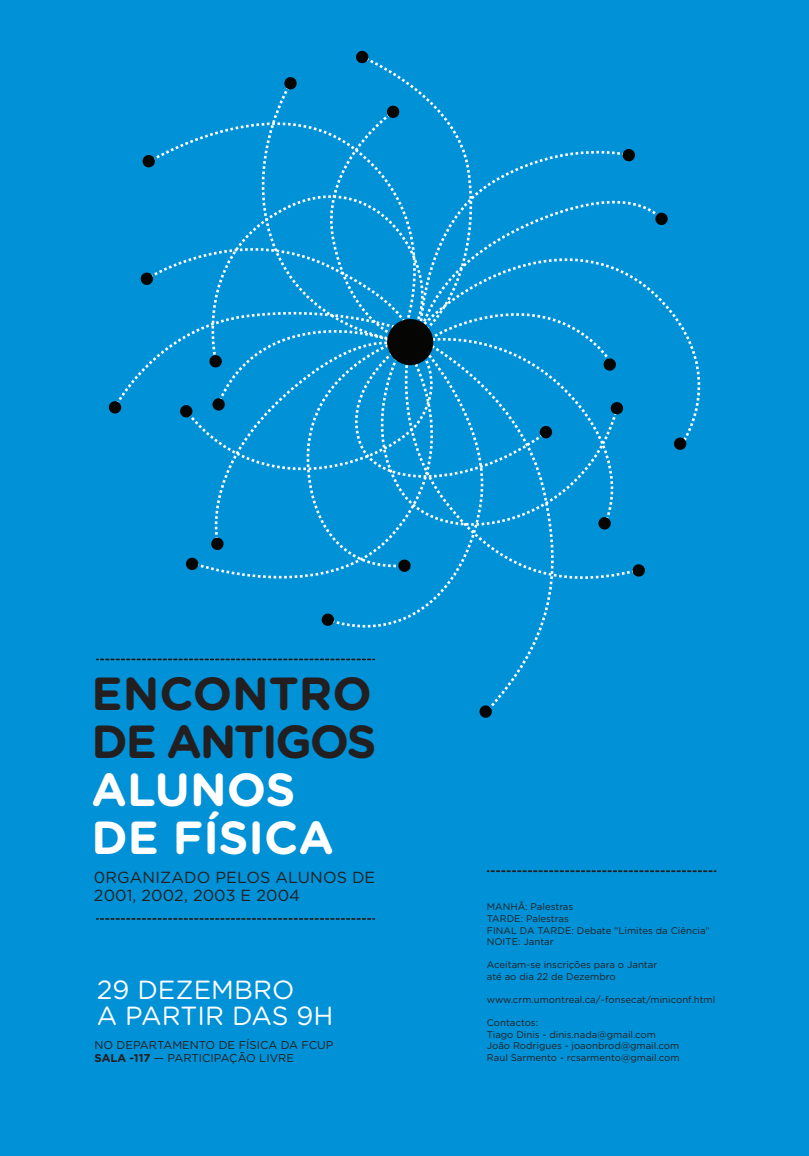
<style>
.page{position:relative;width:809px;height:1156px;background:#0091d6}
.page>*{position:absolute;margin:0;border:0;box-sizing:border-box;transform-origin:0 0}
.t1{font:700 46.38px/48.1px "Gotham Rounded";letter-spacing:-.035em;color:#231f20}
.t2{font:700 46.38px/48.1px "Gotham Rounded";color:#fff}
.t3{font:26.25px/25.4px "Gotham Rounded";color:#fff}
.t4{font:16.01px/18.4px "Gotham Rounded";letter-spacing:.005em;color:#231f20}
.t5{font:11.38px/13.7px "Gotham Rounded";color:#231f20}
.t6{font:9.62px/11.5px "Gotham Rounded";color:#231f20}
.s1{font-weight:700}
</style>
<div class="page">
<svg style="left:663px;top:301px;width:38px;height:143px"></svg>
<svg style="left:334px;top:606px;width:90px;height:22px"></svg>
<svg style="left:424px;top:591px;width:128px;height:116px"></svg>
<svg style="left:356px;top:51px;width:13px;height:13px"></svg>
<svg style="left:284px;top:77px;width:13px;height:13px"></svg>
<svg style="left:655px;top:212px;width:13px;height:13px"></svg>
<svg style="left:673px;top:437px;width:13px;height:13px"></svg>
<svg style="left:479px;top:705px;width:13px;height:13px"></svg>
<svg style="left:321px;top:613px;width:13px;height:13px"></svg>
<svg style="left:253px;top:577px;width:217px;height:25px"></svg>
<svg style="left:108px;top:105px;width:537px;height:472px"></svg>
<svg style="left:97px;top:658px;width:277px;height:2px"></svg>
<svg style="left:97px;top:918px;width:277px;height:2px"></svg>
<svg style="left:487px;top:870px;width:228px;height:2px"></svg>
<h1 class="t1" style="left:92px;top:667px;width:286px">ENCONTRO<br>DE ANTIGOS</h1>
<h1 class="t2" style="left:92px;top:763px;width:244px">ALUNOS<br>DE FÍSICA</h1>
<h3 class="t4" style="left:94px;top:867px;width:283px">0RGANIZADO PELOS ALUNOS DE<br>2001, 2002, 2003 E 2004</h3>
<h2 class="t3" style="left:97px;top:976px;width:238px">29 DEZEMBRO<br>A PARTIR DAS 9H</h2>
<p class="t5" style="left:94px;top:1037px;width:240px">NO DEPARTAMENTO DE FÍSICA DA FCUP<br><span class="s1">SALA -117</span> — PARTICIPAÇÃO LIVRE</p>
<p class="t6" style="left:487px;top:901px;width:224px">MANHÃ: Palestras<br>TARDE: Palestras<br>FINAL DA TARDE: Debate “Limites da Ciência”<br>NOITE: Jantar</p>
<p class="t6" style="left:487px;top:959px;width:172px">Aceitam-se inscrições para o Jantar até ao dia 22 de Dezembro</p>
<p class="t6" style="left:487px;top:993px;width:230px">www.crm.umontreal.ca/~fonsecat/miniconf.html</p>
<p class="t6" style="left:487px;top:1016px;width:194px">Contactos:<br>Tiago Dinis - dinis.nada@gmail.com<br>João Rodrigues - joaonbrod@gmail.com<br>Raul Sarmento - rcsarmento@gmail.com</p>
</div>
